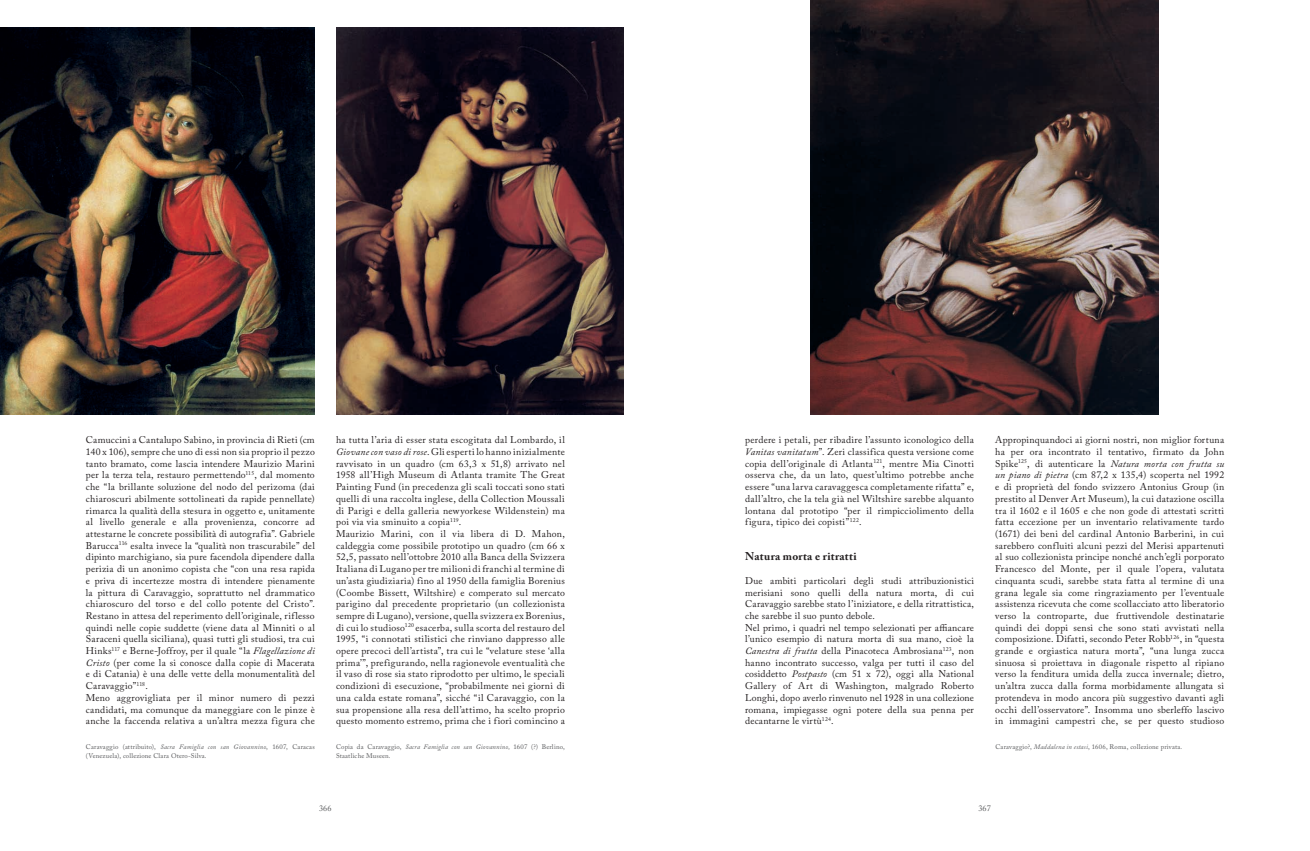
<style>
.page{position:relative;width:1310px;height:851px;background:#fff}
.page>*{position:absolute;margin:0;border:0;box-sizing:border-box;transform-origin:0 0}
.t1{font:700 11.25px "Adobe Caslon Pro";letter-spacing:.03em;color:#231f20}
.t2{font:9.75px/11.7px "Adobe Caslon Pro";letter-spacing:.02em;color:#231f20}
.t3{font:8.25px "Adobe Caslon Pro";color:#58595b}
.t4{font:6.75px/8.1px "Adobe Caslon Pro";letter-spacing:.02em;color:#58595b}
.s1{font-style:italic}
</style>
<div class="page">
<img style="left:810px;top:0;width:349px;height:414px">
<img style="left:0;top:27px;width:314px;height:388px">
<img style="left:336px;top:27px;width:288px;height:387px">
<p class="t2" style="left:86px;top:434px;width:230px">Camuccini a Cantalupo Sabino, in provincia di Rieti (cm 140 x 106), sempre che uno di essi non sia proprio il pezzo tanto bramato, come lascia intendere Maurizio Marini per la terza tela, restauro permettendo<sup>115</sup>, dal momento che “la brillante soluzione del nodo del perizoma (dai chiaroscuri abilmente sottolineati da rapide pennellate) rimarca la qualità della stesura in oggetto e, unitamente al livello generale e alla provenienza, concorre ad attestarne le concrete possibilità di autografia”. Gabriele Barucca<sup>116</sup> esalta invece la “qualità non trascurabile” del dipinto marchigiano, sia pure facendola dipendere dalla perizia di un anonimo copista che “con una resa rapida e priva di incertezze mostra di intendere pienamente la pittura di Caravaggio, soprattutto nel drammatico chiaroscuro del torso e del collo potente del Cristo”.<br>Restano in attesa del reperimento dell’originale, riflesso quindi nelle copie suddette (viene data al Minniti o al Saraceni quella siciliana), quasi tutti gli studiosi, tra cui Hinks<sup>117</sup> e Berne-Joffroy, per il quale “la <span class="s1">Flagellazione di Cristo</span> (per come la si conosce dalla copie di Macerata e di Catania) è una delle vette della monumentalità del Caravaggio”<sup>118</sup>.<br>Meno aggrovigliata per il minor numero di pezzi candidati, ma comunque da maneggiare con le pinze è anche la faccenda relativa a un’altra mezza figura che</p>
<p class="t2" style="left:336px;top:434px;width:230px">ha tutta l’aria di esser stata escogitata dal Lombardo, il <span class="s1">Giovane con vaso di rose</span>. Gli esperti lo hanno inizialmente ravvisato in un quadro (cm 63,3 x 51,8) arrivato nel 1958 all’High Museum di Atlanta tramite The Great Painting Fund (in precedenza gli scali toccati sono stati quelli di una raccolta inglese, della Collection Moussali di Parigi e della galleria newyorkese Wildenstein) ma poi via via sminuito a copia<sup>119</sup>.<br>Maurizio Marini, con il via libera di D. Mahon, caldeggia come possibile prototipo un quadro (cm 66 x 52,5, passato nell’ottobre 2010 alla Banca della Svizzera Italiana di Lugano per tre milioni di franchi al termine di un’asta giudiziaria) fino al 1950 della famiglia Borenius (Coombe Bissett, Wiltshire) e comperato sul mercato parigino dal precedente proprietario (un collezionista sempre di Lugano), versione, quella svizzera ex Borenius, di cui lo studioso<sup>120</sup> esacerba, sulla scorta del restauro del 1995, “i connotati stilistici che rinviano dappresso alle opere precoci dell’artista”, tra cui le “velature stese ‘alla prima’”, prefigurando, nella ragionevole eventualità che il vaso di rose sia stato riprodotto per ultimo, le speciali condizioni di esecuzione, “probabilmente nei giorni di una calda estate romana”, sicché “il Caravaggio, con la sua propensione alla resa dell’attimo, ha scelto proprio questo momento estremo, prima che i fiori comincino a</p>
<p class="t2" style="left:745px;top:434px;width:230px;text-align:justify">perdere i petali, per ribadire l’assunto iconologico della <span class="s1">Vanitas vanitatum</span>”. Zeri classifica questa versione come copia dell’originale di Atlanta<sup>121</sup>, mentre Mia Cinotti osserva che, da un lato, quest’ultimo potrebbe anche essere “una larva caravaggesca completamente rifatta” e, dall’altro, che la tela già nel Wiltshire sarebbe alquanto lontana dal prototipo “per il rimpicciolimento della figura, tipico dei copisti”<sup>122</sup>.</p>
<p class="t1" style="left:745px;top:550px;width:113px">Natura morta e ritratti</p>
<p class="t2" style="left:745px;top:574px;width:230px">Due ambiti particolari degli studi attribuzionistici merisiani sono quelli della natura morta, di cui Caravaggio sarebbe stato l’iniziatore, e della ritrattistica, che sarebbe il suo punto debole.<br>Nel primo, i quadri nel tempo selezionati per affiancare l’unico esempio di natura morta di sua mano, cioè la <span class="s1">Canestra di frutta</span> della Pinacoteca Ambrosiana<sup>123</sup>, non hanno incontrato successo, valga per tutti il caso del cosiddetto <span class="s1">Postpasto</span> (cm 51 x 72), oggi alla National Gallery of Art di Washington, malgrado Roberto Longhi, dopo averlo rinvenuto nel 1928 in una collezione romana, impiegasse ogni potere della sua penna per decantarne le virtù<sup>124</sup>.</p>
<p class="t2" style="left:995px;top:434px;width:230px;text-align:justify">Appropinquandoci ai giorni nostri, non miglior fortuna ha per ora incontrato il tentativo, firmato da John Spike<sup>125</sup>, di autenticare la <span class="s1">Natura morta con frutta su un piano di pietra</span> (cm 87,2 x 135,4) scoperta nel 1992 e di proprietà del fondo svizzero Antonius Group (in prestito al Denver Art Museum), la cui datazione oscilla tra il 1602 e il 1605 e che non gode di attestati scritti fatta eccezione per un inventario relativamente tardo (1671) dei beni del cardinal Antonio Barberini, in cui sarebbero confluiti alcuni pezzi del Merisi appartenuti al suo collezionista principe nonché anch’egli porporato Francesco del Monte, per il quale l’opera, valutata cinquanta scudi, sarebbe stata fatta al termine di una grana legale sia come ringraziamento per l’eventuale assistenza ricevuta che come scollacciato atto liberatorio verso la controparte, due fruttivendole destinatarie quindi dei doppi sensi che sono stati avvistati nella composizione. Difatti, secondo Peter Robb<sup>126</sup>, in “questa grande e orgiastica natura morta”, “una lunga zucca sinuosa si proiettava in diagonale rispetto al ripiano verso la fenditura umida della zucca invernale; dietro, un’altra zucca dalla forma morbidamente allungata si protendeva in modo ancora più suggestivo davanti agli occhi dell’osservatore”. Insomma uno sberleffo lascivo in immagini campestri che, se per questo studioso</p>
<p class="t4" style="left:86px;top:743px;width:230px">Caravaggio (attribuito), <span class="s1">Sacra Famiglia con san Giovannino</span>, 1607, Caracas (Venezuela), collezione Clara Otero-Silva.</p>
<p class="t4" style="left:336px;top:743px;width:230px">Copia da Caravaggio, <span class="s1">Sacra Famiglia con san Giovannino,</span> 1607 (?) Berlino,<br>Staatliche Museen.</p>
<p class="t4" style="left:995px;top:743px;width:188px">Caravaggio?, <span class="s1">Maddalena in estasi</span>, 1606, Roma, collezione privata.</p>
<p class="t3" style="left:319px;top:803px;width:14px">366</p>
<p class="t3" style="left:978px;top:803px;width:14px">367</p>
</div>
